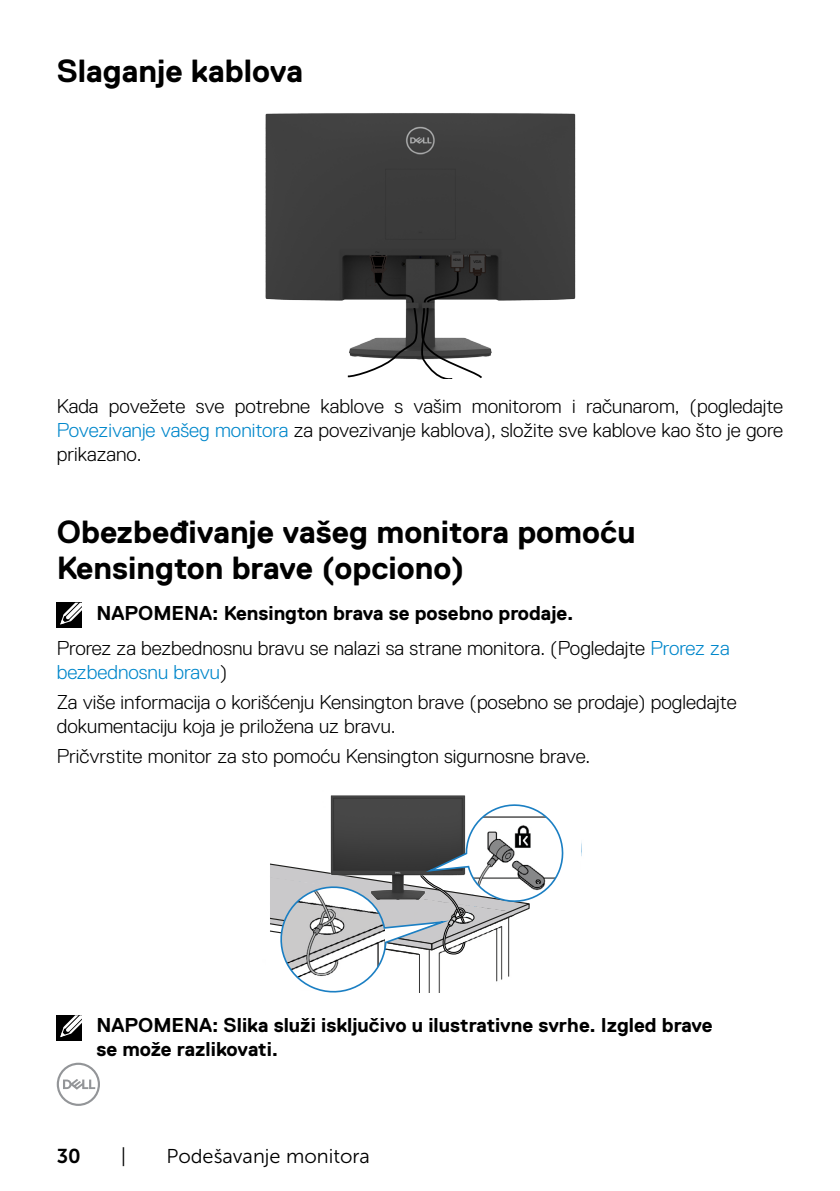
<style>
.page{position:relative;width:840px;height:1191px;background:#fff}
.page>*{position:absolute;margin:0;border:0;box-sizing:border-box;transform-origin:0 0}
.t1{font:700 32px/36px "Dell Replica";color:#000}
.t2{font:300 20px/24px "Dell Replica";color:#000}
.t3{font:700 20px/24px "Dell Replica";color:#000}
.t4{font:20px "Museo Sans For Dell 300";color:#000}
.t5{font:20px "Museo Sans For Dell 700";color:#000}
.t6{font:3.8px "Arial";color:#000}
.t7{font:3.2px "Arial";color:#000}
.s1{color:#0087cb}
.s2{font-weight:700}
</style>
<div class="page">
<svg style="left:57px;top:1062px;width:43px;height:44px"></svg>
<img style="left:265px;top:113px;width:311px;height:244px">
<svg style="left:345px;top:254px;width:140px;height:124px"></svg>
<div style="left:57px;top:603px;width:25px;height:25px;background:#000"></div>
<svg style="left:59px;top:602px;width:23px;height:23px"></svg>
<svg style="left:270px;top:795px;width:312px;height:198px"></svg>
<div style="left:57px;top:1015px;width:25px;height:25px;background:#000"></div>
<svg style="left:60px;top:1015px;width:22px;height:23px"></svg>
<h1 class="t1" style="left:57px;top:53px;width:248px">Slaganje kablova</h1>
<p class="t7" style="left:453px;top:258px;width:10px">HDMI</p>
<p class="t6" style="left:473px;top:259px;width:10px">VGA</p>
<p class="t2" style="left:57px;top:394px;width:727px;text-align:justify">Kada povežete sve potrebne kablove s vašim monitorom i računarom, (pogledajte <span class="s1">Povezivanje vašeg monitora</span> za povezivanje kablova), složite sve kablove kao što je gore prikazano.</p>
<h1 class="t1" style="left:57px;top:514px;width:580px">Obezbeđivanje vašeg monitora pomoću<br>Kensington brave (opciono)</h1>
<p class="t2" style="left:57px;top:595px;width:674px;line-height:35.4px;text-indent:40px"><span class="s2">NAPOMENA: Kensington brava se posebno prodaje.<br></span>Prorez za bezbednosnu bravu se nalazi sa strane monitora. (Pogledajte <span class="s1">Prorez za</span></p>
<p class="t2" style="left:57px;top:657px;width:681px;line-height:29.6px"><span class="s1">bezbednosnu bravu</span>)<br>Za više informacija o korišćenju Kensington brave (posebno se prodaje) pogledajte</p>
<p class="t2" style="left:57px;top:711px;width:534px;line-height:29.6px">dokumentaciju koja je priložena uz bravu.<br>Pričvrstite monitor za sto pomoću Kensington sigurnosne brave.</p>
<p class="t3" style="left:96px;top:1013px;width:617px">NAPOMENA: Slika služi isključivo u ilustrativne svrhe. Izgled brave se može razlikovati.</p>
<p class="t5" style="left:57px;top:1144px;width:26px">30</p>
<p class="t4" style="left:121px;top:1145px;width:7px">|</p>
<p class="t4" style="left:166px;top:1145px;width:205px">Podešavanje monitora</p>
</div>
